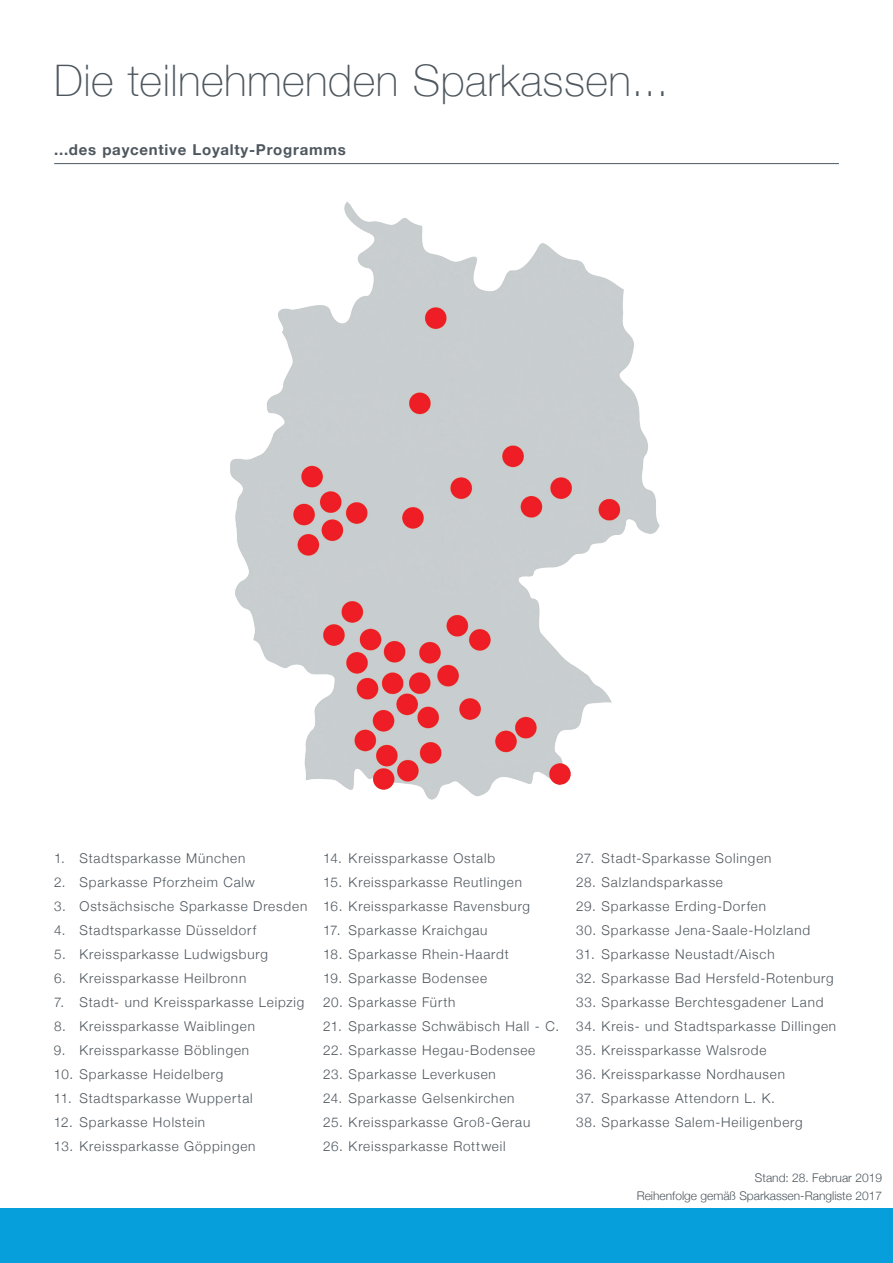
<style>
.page{position:relative;width:893px;height:1263px;background:#fff}
.page>*{position:absolute;margin:0;border:0;box-sizing:border-box;transform-origin:0 0}
.t1{font:100 43.5px "Helvetica Neue";letter-spacing:.01em;color:#4e575e}
.t2{font:700 15px "Helvetica Neue";letter-spacing:.05em;color:#4e575e}
.t3{font:300 13.5px "Helvetica Neue";letter-spacing:.06em;color:#4e575e}
.t4{font:300 12px/18px "Helvetica Neue";color:#4e575e;text-align:right}
</style>
<div class="page">
<img style="left:230px;top:202px;width:430px;height:598px">
<hr style="left:54px;top:163px;width:785px;height:1px;background:#4e575e">
<div style="left:0;top:1209px;width:893px;height:54px;background:#069edb"></div>
<h1 class="t1" style="left:54px;top:48px;width:616px">Die teilnehmenden Sparkassen...</h1>
<p class="t2" style="left:54px;top:138px;width:293px">...des paycentive Loyalty-Programms</p>
<p class="t3" style="left:54px;top:847px;width:193px">1. Stadtsparkasse München</p>
<p class="t3" style="left:54px;top:871px;width:202px">2. Sparkasse Pforzheim Calw</p>
<p class="t3" style="left:54px;top:895px;width:255px">3. Ostsächsische Sparkasse Dresden</p>
<p class="t3" style="left:54px;top:919px;width:204px">4. Stadtsparkasse Düsseldorf</p>
<p class="t3" style="left:54px;top:943px;width:215px">5. Kreissparkasse Ludwigsburg</p>
<p class="t3" style="left:54px;top:967px;width:194px">6. Kreissparkasse Heilbronn</p>
<p class="t3" style="left:54px;top:991px;width:252px">7. Stadt- und Kreissparkasse Leipzig</p>
<p class="t3" style="left:54px;top:1015px;width:202px">8. Kreissparkasse Waiblingen</p>
<p class="t3" style="left:54px;top:1039px;width:197px">9. Kreissparkasse Böblingen</p>
<p class="t3" style="left:54px;top:1063px;width:171px">10. Sparkasse Heidelberg</p>
<p class="t3" style="left:54px;top:1087px;width:200px">11. Stadtsparkasse Wuppertal</p>
<p class="t3" style="left:54px;top:1111px;width:153px">12. Sparkasse Holstein</p>
<p class="t3" style="left:54px;top:1135px;width:203px">13. Kreissparkasse Göppingen</p>
<p class="t3" style="left:323px;top:847px;width:174px">14. Kreissparkasse Ostalb</p>
<p class="t3" style="left:323px;top:871px;width:200px">15. Kreissparkasse Reutlingen</p>
<p class="t3" style="left:323px;top:895px;width:208px">16. Kreissparkasse Ravensburg</p>
<p class="t3" style="left:323px;top:919px;width:166px">17. Sparkasse Kraichgau</p>
<p class="t3" style="left:323px;top:943px;width:187px">18. Sparkasse Rhein-Haardt</p>
<p class="t3" style="left:323px;top:967px;width:165px">19. Sparkasse Bodensee</p>
<p class="t3" style="left:323px;top:991px;width:134px">20. Sparkasse Fürth</p>
<p class="t3" style="left:323px;top:1015px;width:237px">21. Sparkasse Schwäbisch Hall - C.</p>
<p class="t3" style="left:323px;top:1039px;width:214px">22. Sparkasse Hegau-Bodensee</p>
<p class="t3" style="left:323px;top:1063px;width:174px">23. Sparkasse Leverkusen</p>
<p class="t3" style="left:323px;top:1087px;width:193px">24. Sparkasse Gelsenkirchen</p>
<p class="t3" style="left:323px;top:1111px;width:209px">25. Kreissparkasse Groß-Gerau</p>
<p class="t3" style="left:323px;top:1135px;width:184px">26. Kreissparkasse Rottweil</p>
<p class="t3" style="left:576px;top:847px;width:197px">27. Stadt-Sparkasse Solingen</p>
<p class="t3" style="left:576px;top:871px;width:148px">28. Salzlandsparkasse</p>
<p class="t3" style="left:576px;top:895px;width:191px">29. Sparkasse Erding-Dorfen</p>
<p class="t3" style="left:576px;top:919px;width:236px">30. Sparkasse Jena-Saale-Holzland</p>
<p class="t3" style="left:576px;top:943px;width:200px">31. Sparkasse Neustadt/Aisch</p>
<p class="t3" style="left:576px;top:967px;width:259px">32. Sparkasse Bad Hersfeld-Rotenburg</p>
<p class="t3" style="left:576px;top:991px;width:249px">33. Sparkasse Berchtesgadener Land</p>
<p class="t3" style="left:576px;top:1015px;width:262px">34. Kreis- und Stadtsparkasse Dillingen</p>
<p class="t3" style="left:576px;top:1039px;width:192px">35. Kreissparkasse Walsrode</p>
<p class="t3" style="left:576px;top:1063px;width:210px">36. Kreissparkasse Nordhausen</p>
<p class="t3" style="left:576px;top:1087px;width:200px">37. Sparkasse Attendorn L. K.</p>
<p class="t3" style="left:576px;top:1111px;width:228px">38. Sparkasse Salem-Heiligenberg</p>
<p class="t4" style="left:637px;top:1167px;width:247px">Stand: 28. Februar 2019<br>Reihenfolge gemäß Sparkassen-Rangliste 2017</p>
</div>
